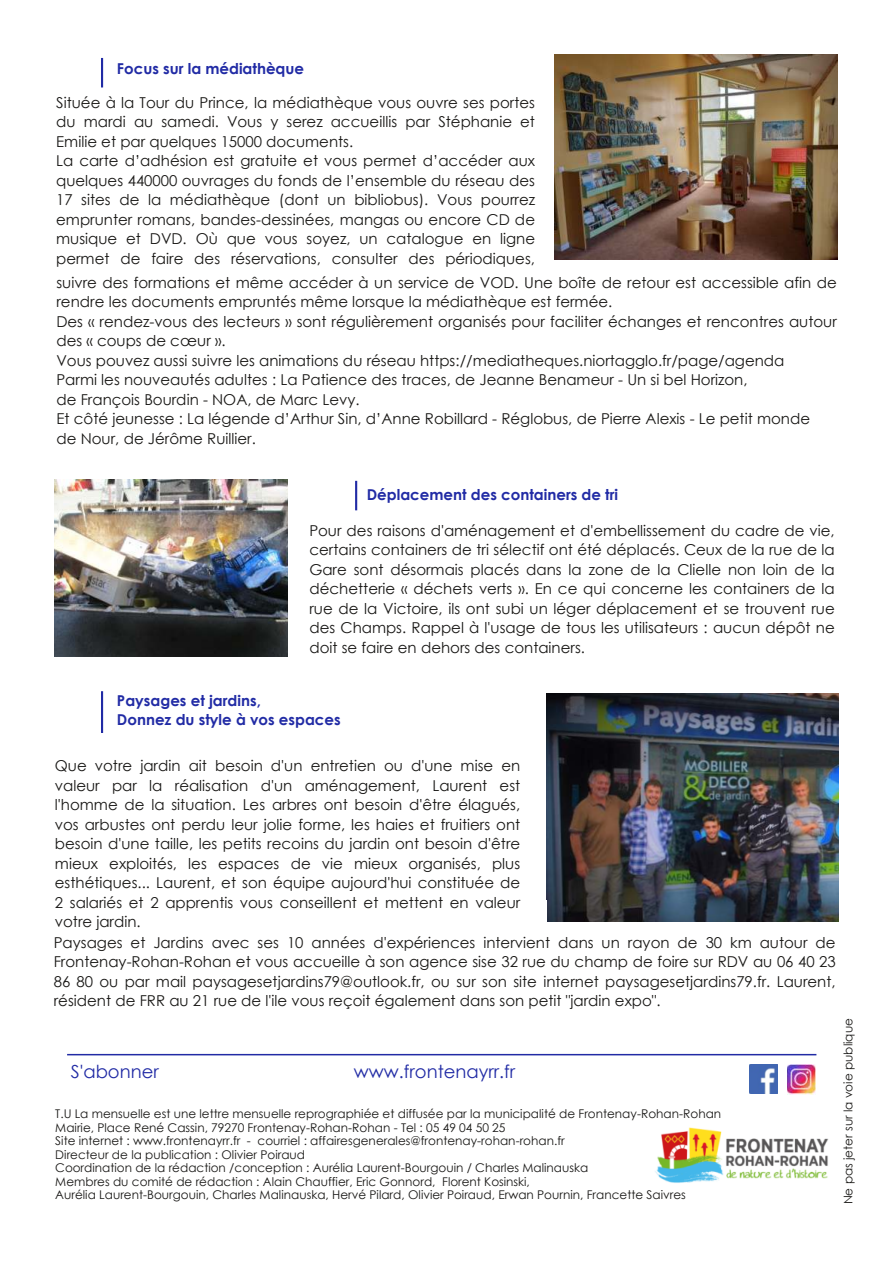
<style>
.page{position:relative;width:893px;height:1263px;background:#fff}
.page>*{position:absolute;margin:0;border:0;box-sizing:border-box;transform-origin:0 0}
.t1{font:18px "Century Gothic";color:#212ba5}
.t2{font:15px/19.5px "Century Gothic";color:#181715;text-align:justify}
.t3{font:700 15px/19.5px "Century Gothic";color:#212ba5}
.t4{font:12px/13.5px "Century Gothic";color:#181715}
</style>
<div class="page">
<img style="left:788px;top:1064px;width:27px;height:31px">
<img style="left:749px;top:1064px;width:28px;height:29px">
<hr style="left:67px;top:1054px;width:749px;height:1px;background:#212ba5">
<img style="left:655px;top:1127px;width:174px;height:56px">
<hr style="left:101px;top:58px;width:2px;height:29px;background:#212ba5">
<img style="left:555px;top:54px;width:282px;height:205px">
<img style="left:55px;top:480px;width:232px;height:176px">
<hr style="left:355px;top:481px;width:2px;height:29px;background:#212ba5">
<hr style="left:101px;top:691px;width:2px;height:42px;background:#212ba5">
<img style="left:546px;top:693px;width:292px;height:228px">
<p class="t3" style="left:117px;top:59px;width:189px">Focus sur la médiathèque</p>
<p class="t2" style="left:56px;top:94px;width:480px;text-align:left">Située à la Tour du Prince, la médiathèque vous ouvre ses portes du mardi au samedi. Vous y serez accueillis par Stéphanie et Emilie et par quelques 15000 documents.<br>La carte d’adhésion est gratuite et vous permet d’accéder aux quelques 440000 ouvrages du fonds de l’ensemble du réseau des 17 sites de la médiathèque (dont un bibliobus). Vous pourrez emprunter romans, bandes-dessinées, mangas ou encore CD de musique et DVD. Où que vous soyez, un catalogue en ligne permet de faire des réservations, consulter des périodiques,</p>
<p class="t2" style="left:56px;top:274px;width:782px;text-align:left">suivre des formations et même accéder à un service de VOD. Une boîte de retour est accessible afin de rendre les documents empruntés même lorsque la médiathèque est fermée.<br>Des « rendez-vous des lecteurs » sont régulièrement organisés pour faciliter échanges et rencontres autour des « coups de cœur ».<br>Vous pouvez aussi suivre les animations du réseau https://mediatheques.niortagglo.fr/page/agenda<br>Parmi les nouveautés adultes : La Patience des traces, de Jeanne Benameur - Un si bel Horizon,<br>de François Bourdin - NOA, de Marc Levy.<br>Et côté jeunesse : La légende d’Arthur Sin, d’Anne Robillard - Réglobus, de Pierre Alexis - Le petit monde<br>de Nour, de Jérôme Ruillier.</p>
<p class="t3" style="left:367px;top:485px;width:253px">Déplacement des containers de tri</p>
<p class="t2" style="left:309px;top:522px;width:527px">Pour des raisons d'aménagement et d'embellissement du cadre de vie, certains containers de tri sélectif ont été déplacés. Ceux de la rue de la Gare sont désormais placés dans la zone de la Clielle non loin de la déchetterie « déchets verts ». En ce qui concerne les containers de la rue de la Victoire, ils ont subi un léger déplacement et se trouvent rue des Champs. Rappel à l'usage de tous les utilisateurs : aucun dépôt ne doit se faire en dehors des containers.</p>
<p class="t3" style="left:117px;top:691px;width:225px">Paysages et jardins,<br>Donnez du style à vos espaces</p>
<p class="t2" style="left:55px;top:757px;width:467px">Que votre jardin ait besoin d'un entretien ou d'une mise en valeur par la réalisation d'un aménagement, Laurent est l'homme de la situation. Les arbres ont besoin d'être élagués, vos arbustes ont perdu leur jolie forme, les haies et fruitiers ont besoin d'une taille, les petits recoins du jardin ont besoin d'être mieux exploités, les espaces de vie mieux organisés, plus esthétiques... Laurent, et son équipe aujourd'hui constituée de 2 salariés et 2 apprentis vous conseillent et mettent en valeur votre jardin.</p>
<p class="t2" style="left:54px;top:933px;width:783px">Paysages et Jardins avec ses 10 années d'expériences intervient dans un rayon de 30 km autour de Frontenay-Rohan-Rohan et vous accueille à son agence sise 32 rue du champ de foire sur RDV au 06 40 23<br>86 80 ou par mail paysagesetjardins79@outlook.fr, ou sur son site internet paysagesetjardins79.fr. Laurent, résident de FRR au 21 rue de l'ile vous reçoit également dans son petit "jardin expo".</p>
<p class="t1" style="left:71px;top:1063px;width:90px">S'abonner</p>
<p class="t1" style="left:354px;top:1064px;width:163px">www.frontenayrr.fr</p>
<p class="t4" style="left:55px;top:1108px;width:667px">T.U La mensuelle est une lettre mensuelle reprographiée et diffusée par la municipalité de Frontenay-Rohan-Rohan Mairie, Place René Cassin, 79270 Frontenay-Rohan-Rohan - Tel : 05 49 04 50 25<br>Site internet : www.frontenayrr.fr - courriel : affairesgenerales@frontenay-rohan-rohan.fr<br>Directeur de la publication : Olivier Poiraud<br>Coordination de la rédaction /conception : Aurélia Laurent-Bourgouin / Charles Malinauska<br>Membres du comité de rédaction : Alain Chauffier, Eric Gonnord, Florent Kosinski,<br>Aurélia Laurent-Bourgouin, Charles Malinauska, Hervé Pilard, Olivier Poiraud, Erwan Pournin, Francette Saivres</p>
<p class="t4" style="left:842px;top:1204px;width:188px;rotate:-90deg">Ne pas jeter sur la voie publique</p>
</div>
